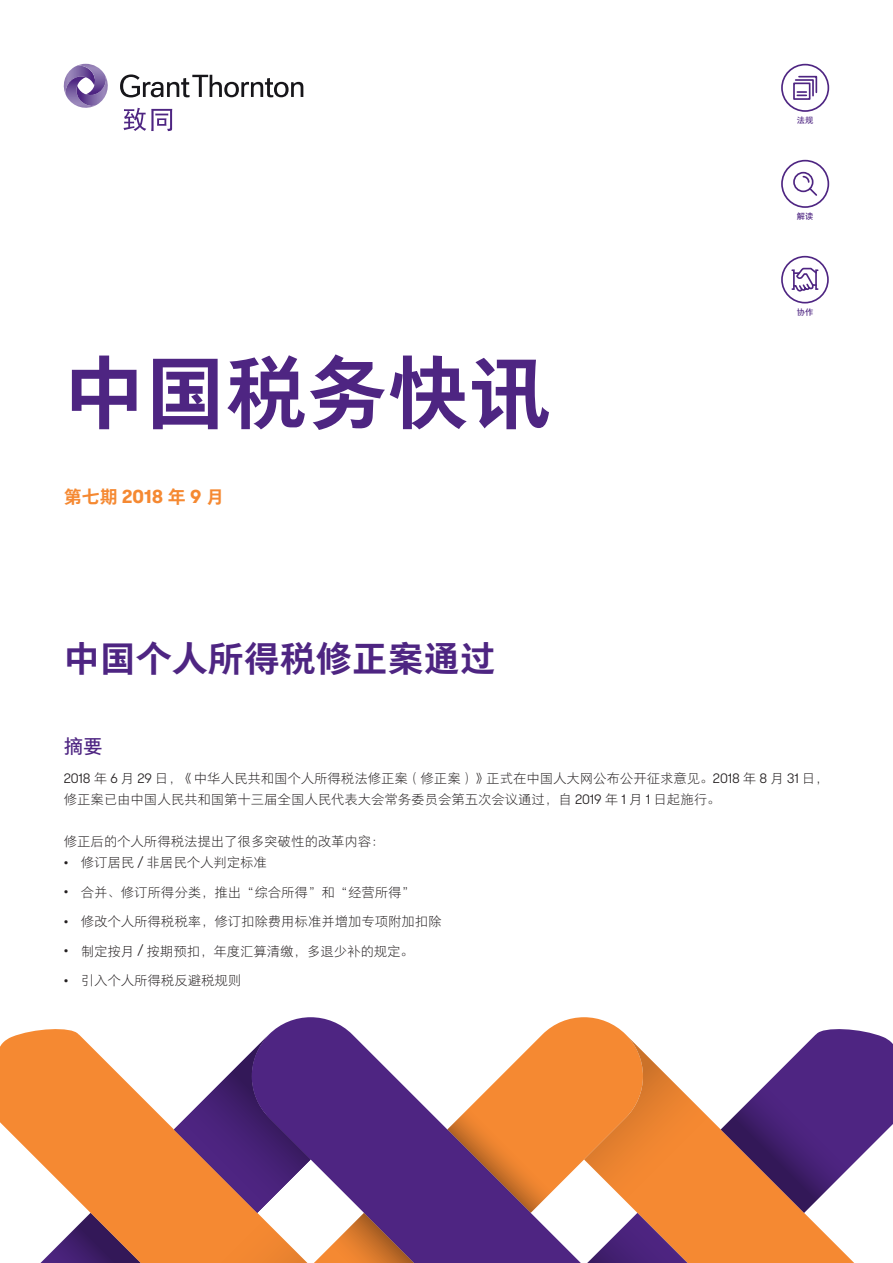
<style>
.page{position:relative;width:893px;height:1263px;background:#fff}
.page>*{position:absolute;margin:0;border:0;box-sizing:border-box;transform-origin:0 0}
.t1{font:81px "FZYOUH 512 B GB1 4";color:#4e2582}
.t2{font:36px "FZYOUH 512 B GB1 4";color:#4e2582}
.t3{font:19.5px "FZYOUH 509 R GB1 4";color:#4e2582}
.t4{font:18px "FZYOUH 512 B GB1 4";color:#f58932}
.t5{font:13.5px/21px "FZYOUH 503 L GB1 4";letter-spacing:-.01em;color:#231f20}
.t6{font:8.25px "FZYOUH 509 R GB1 4";color:#4e2582}
.s1{font-family:"GT Walsheim Pro";font-weight:700;font-size:18.75px}
.s2{font-family:"GT Walsheim Pro";font-weight:300;font-size:13.65px}
</style>
<div class="page">
<svg style="left:0;top:1017px;width:893px;height:246px"></svg>
<svg style="left:120px;top:74px;width:183px;height:23px"></svg>
<svg style="left:123px;top:108px;width:49px;height:23px"></svg>
<svg style="left:63px;top:63px;width:45px;height:45px"></svg>
<svg style="left:781px;top:64px;width:48px;height:48px"></svg>
<svg style="left:781px;top:160px;width:48px;height:48px"></svg>
<svg style="left:781px;top:256px;width:48px;height:47px"></svg>
<p class="t6" style="left:797px;top:116px;width:18px">法规</p>
<p class="t6" style="left:797px;top:212px;width:18px">解读</p>
<h1 class="t1" style="left:64px;top:348px;width:488px">中国税务快讯</h1>
<h3 class="t4" style="left:64px;top:487px;width:162px">第七期 <span class="s1">2018</span> 年 <span class="s1">9</span> 月</h3>
<h2 class="t2" style="left:64px;top:638px;width:434px">中国个人所得税修正案通过</h2>
<p class="t6" style="left:797px;top:307px;width:18px">协作</p>
<h3 class="t3" style="left:64px;top:735px;width:40px">摘要</h3>
<p class="t5" style="left:64px;top:768px;width:766px"><span class="s2">2018</span> 年 <span class="s2">6</span> 月 <span class="s2">29</span> 日，《中华人民共和国个人所得税法修正案（修正案）》正式在中国人大网公布公开征求意见。<span class="s2">2018</span> 年 <span class="s2">8</span> 月 <span class="s2">31</span> 日，修正案已由中国人民共和国第十三届全国人民代表大会常务委员会第五次会议通过，自 <span class="s2">2019</span> 年 <span class="s2">1</span> 月 <span class="s2">1</span> 日起施行。</p>
<p class="t5" style="left:64px;top:831px;width:322px">修正后的个人所得税法提出了很多突破性的改革内容：</p>
<p class="t5" style="left:64px;top:852px;width:205px"><span class="s2">•</span> 修订居民 <span class="s2">/</span> 非居民个人判定标准</p>
<p class="t5" style="left:64px;top:882px;width:353px"><span class="s2">•</span> 合并、修订所得分类，推出“综合所得”和“经营所得”</p>
<p class="t5" style="left:64px;top:911px;width:379px"><span class="s2">•</span> 修改个人所得税税率，修订扣除费用标准并增加专项附加扣除</p>
<p class="t5" style="left:64px;top:941px;width:352px"><span class="s2">•</span> 制定按月 <span class="s2">/</span> 按期预扣，年度汇算清缴，多退少补的规定。</p>
<p class="t5" style="left:64px;top:970px;width:179px"><span class="s2">•</span> 引入个人所得税反避税规则</p>
</div>
